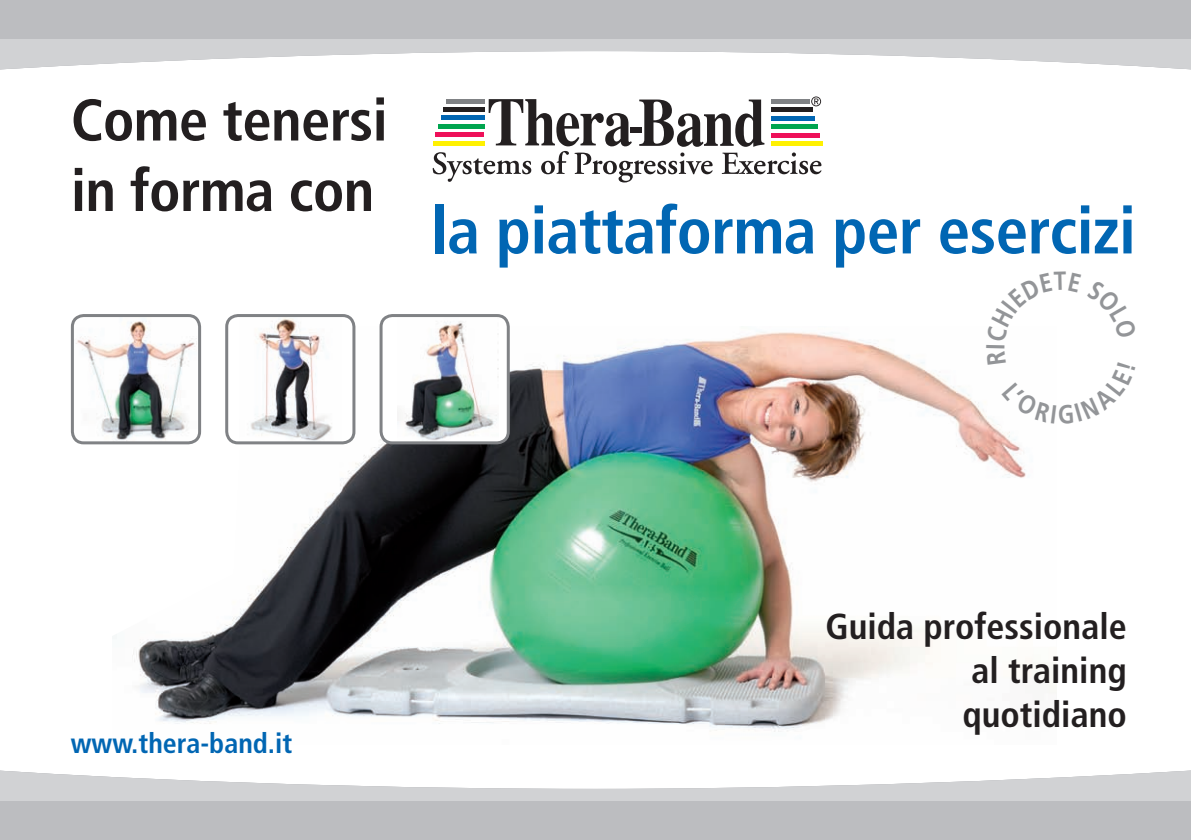
<style>
.page{position:relative;width:1191px;height:840px;background:#fff}
.page>*{position:absolute;margin:0;border:0;box-sizing:border-box;transform-origin:0 0}
.t1{font:700 condensed 65.4px "Frutiger";letter-spacing:-.01em;color:#0166b3}
.t2{font:700 condensed 58.6px/70.4px "Frutiger";letter-spacing:-.01em;color:#231f20}
.t3{font:700 condensed 36px/44px "Frutiger";color:#231f20;text-align:justify}
.t4{font:700 condensed 28px "Frutiger";color:#0166b3}
</style>
<div class="page">
<img style="left:132px;top:326px;width:924px;height:406px">
<svg style="left:109px;top:318px;width:139px;height:319px"></svg>
<div style="left:771px;top:141px;width:51px;height:5px;background:#fff101"></div>
<svg style="left:433px;top:96px;width:388px;height:86px"></svg>
<img style="left:74px;top:315px;width:125px;height:127px;border-radius:11px">
<div style="left:71px;top:314px;width:130px;height:130px;border:3px solid #808285;border-radius:11px"></div>
<div style="left:227px;top:315px;width:127px;height:127px;background:#fff;border-radius:11px"></div>
<img style="left:250px;top:318px;width:82px;height:122px">
<div style="left:225px;top:314px;width:130px;height:130px;border:3px solid #808285;border-radius:11px"></div>
<div style="left:381px;top:315px;width:127px;height:127px;background:#fff;border-radius:11px"></div>
<img style="left:397px;top:321px;width:101px;height:119px">
<div style="left:379px;top:314px;width:131px;height:130px;border:3px solid #808285;border-radius:11px"></div>
<div style="left:0;top:0;width:1191px;height:70px;background:#bcbdc0"></div>
<svg style="left:0;top:39px;width:1191px;height:30px;fill:#d1d2d4"></svg>
<div style="left:0;top:800px;width:1191px;height:39px;background:#bcbdc0"></div>
<svg style="left:0;top:770px;width:1191px;height:30px;fill:#d1d2d4"></svg>
<svg style="left:986px;top:326px;width:70px;height:98px"></svg>
<h2 class="t2" style="left:71px;top:90px;width:318px">Come tenersi in forma con</h2>
<h1 class="t1" style="left:431px;top:204px;width:706px">la piattaforma per esercizi</h1>
<p class="t4" style="left:71px;top:731px;width:223px">www.thera-band.it</p>
<p class="t3" style="left:962px;top:606px;width:166px;text-indent:-137px">Guida professionale al training quotidiano</p>
</div>
